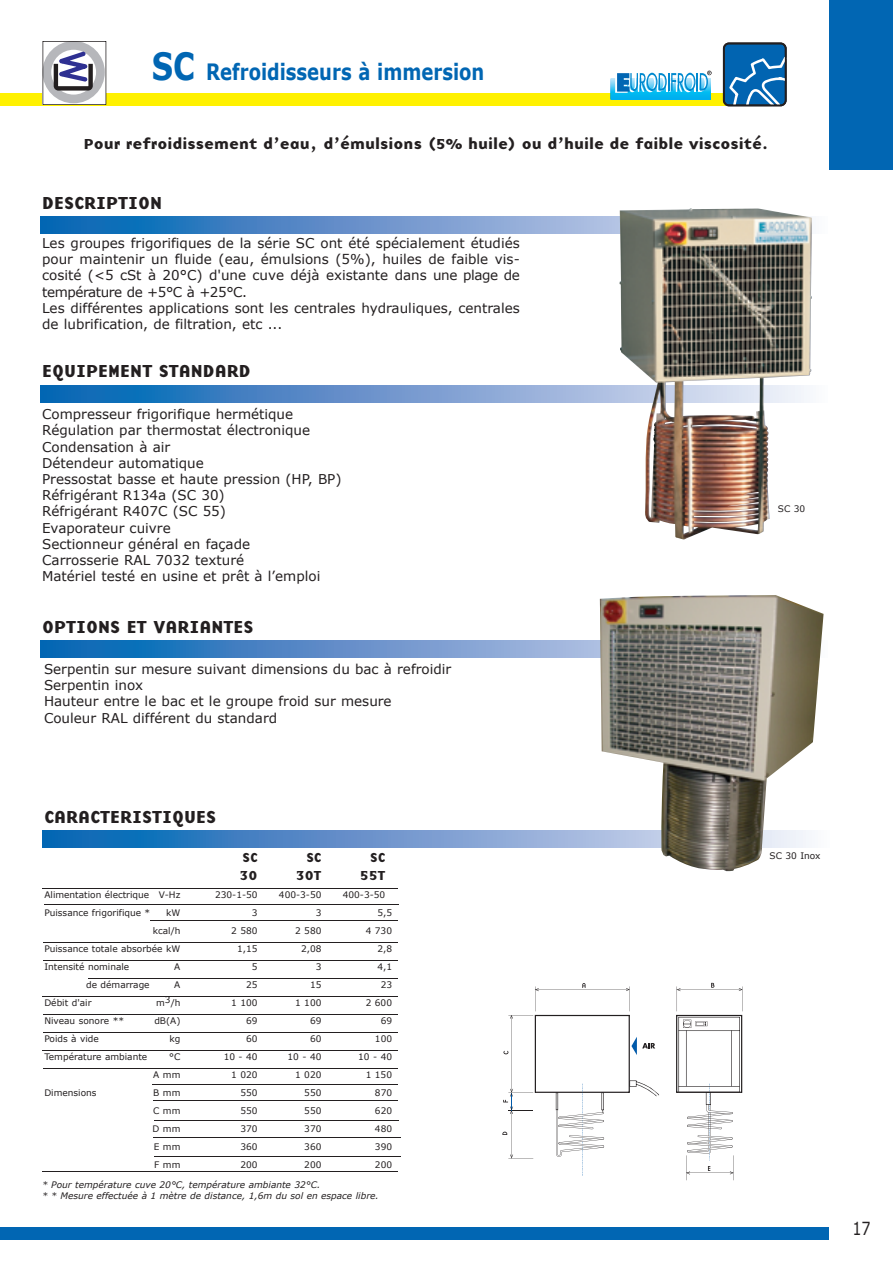
<style>
.page{position:relative;width:893px;height:1263px;background:#fff}
.page>*{position:absolute;margin:0;border:0;box-sizing:border-box;transform-origin:0 0}
.t1{font:700 22.5px "Verdana";color:#0166b3;scale:.8 1}
.t2{font:18px "Base Nine B";color:#231f20}
.t3{font:18px "Verdana";color:#231f20;scale:.8 1}
.t4{font:15px "Base Nine B";color:#231f20}
.t5{font:13.5px/16.2px "Verdana";color:#231f20}
.t6{font:13.5px "Base Nine B";color:#231f20}
.t7{font:9px "Verdana";color:#231f20}
.t8{font:italic 9px/10.8px "Verdana";color:#231f20}
.s1{font-size:37.5px}
</style>
<div class="page">
<div style="left:0;top:1227px;width:829px;height:12px;background:#0166b3"></div>
<div style="left:0;top:94px;width:778px;height:12px;background:#fff101"></div>
<div style="left:829px;top:0;width:64px;height:170px;background:#0166b3"></div>
<svg style="left:723px;top:43px;width:64px;height:63px;background:#2570aa"></svg>
<svg style="left:615px;top:71px;width:97px;height:22px"></svg>
<hr style="left:151px;top:920px;width:247px;height:1px;background:#231f20">
<hr style="left:44px;top:904px;width:355px;height:1px;background:#231f20">
<hr style="left:43px;top:888px;width:355px;height:1px;background:#231f20">
<hr style="left:44px;top:942px;width:354px;height:1px;background:#231f20">
<hr style="left:44px;top:960px;width:354px;height:1px;background:#231f20">
<hr style="left:88px;top:978px;width:310px;height:1px;background:#231f20">
<hr style="left:43px;top:996px;width:355px;height:1px;background:#231f20">
<hr style="left:44px;top:1014px;width:354px;height:1px;background:#231f20">
<hr style="left:44px;top:1032px;width:354px;height:1px;background:#231f20">
<hr style="left:44px;top:1068px;width:354px;height:1px;background:#231f20">
<hr style="left:43px;top:1050px;width:355px;height:1px;background:#231f20">
<hr style="left:43px;top:1171px;width:355px;height:1px;background:#231f20">
<hr style="left:152px;top:1084px;width:246px;height:1px;background:#231f20">
<hr style="left:153px;top:1100px;width:245px;height:1px;background:#231f20">
<hr style="left:154px;top:1120px;width:244px;height:1px;background:#231f20">
<hr style="left:154px;top:1137px;width:247px;height:1px;background:#231f20">
<hr style="left:154px;top:1156px;width:246px;height:1px;background:#231f20">
<svg style="left:502px;top:983px;width:241px;height:197px"></svg>
<svg style="left:41px;top:217px;width:578px;height:17px;background:#5a8fc9"></svg>
<svg style="left:41px;top:385px;width:578px;height:17px;background:#5a8fc9"></svg>
<svg style="left:41px;top:640px;width:559px;height:17px;background:#578dc8"></svg>
<svg style="left:43px;top:830px;width:557px;height:17px;background:#568dc8"></svg>
<svg style="left:43px;top:41px;width:63px;height:64px"></svg>
<img style="left:619px;top:208px;width:193px;height:332px">
<img style="left:600px;top:595px;width:224px;height:276px">
<div style="left:776px;top:504px;width:51px;height:23px;background:#fff"></div>
<div style="left:768px;top:850px;width:59px;height:16px;background:#fff"></div>
<h1 class="t1" style="left:152px;top:57px;width:417px"><span class="s1">SC</span> Refroidisseurs à immersion</h1>
<p class="t4" style="left:84px;top:132px;width:687px">Pour refroidissement d’eau, d’émulsions (5% huile) ou d’huile de faible viscosité.</p>
<h2 class="t2" style="left:42px;top:188px;width:122px">DESCRIPTION</h2>
<p class="t5" style="left:42px;top:234px;width:479px">Les groupes frigorifiques de la série SC ont été spécialement étudiés pour maintenir un fluide (eau, émulsions (5%), huiles de faible vis&shy;cosité (&lt;5 cSt à 20°C) d'une cuve déjà existante dans une plage de température de +5°C à +25°C.<br>Les différentes applications sont les centrales hydrauliques, centrales de lubrification, de filtration, etc ...</p>
<h2 class="t2" style="left:42px;top:357px;width:210px">EQUIPEMENT STANDARD</h2>
<p class="t5" style="left:42px;top:406px;width:301px">Compresseur frigorifique hermétique<br>Régulation par thermostat électronique<br>Condensation à air<br>Détendeur automatique<br>Pressostat basse et haute pression (HP, BP)<br>Réfrigérant R134a (SC 30)<br>Réfrigérant R407C (SC 55)<br>Evaporateur cuivre<br>Sectionneur général en façade<br>Carrosserie RAL 7032 texturé<br>Matériel testé en usine et prêt à l’emploi</p>
<h2 class="t2" style="left:42px;top:612px;width:213px">OPTIONS ET VARIANTES</h2>
<p class="t5" style="left:44px;top:660px;width:409px">Serpentin sur mesure suivant dimensions du bac à refroidir Serpentin inox<br>Hauteur entre le bac et le groupe froid sur mesure<br>Couleur RAL différent du standard</p>
<p class="t7" style="left:778px;top:503px;width:29px">SC 30</p>
<h2 class="t2" style="left:44px;top:802px;width:174px">CARACTERISTIQUES</h2>
<p class="t6" style="left:243px;top:847px;width:17px">SC</p>
<p class="t6" style="left:306px;top:847px;width:17px">SC</p>
<p class="t6" style="left:370px;top:847px;width:17px">SC</p>
<p class="t6" style="left:240px;top:865px;width:20px">30</p>
<p class="t6" style="left:296px;top:865px;width:27px">30T</p>
<p class="t6" style="left:360px;top:865px;width:27px">55T</p>
<p class="t7" style="left:44px;top:889px;width:138px">Alimentation électrique V-Hz</p>
<p class="t7" style="left:215px;top:889px;width:44px">230-1-50</p>
<p class="t7" style="left:279px;top:889px;width:44px">400-3-50</p>
<p class="t7" style="left:343px;top:889px;width:44px">400-3-50</p>
<p class="t7" style="left:44px;top:907px;width:107px">Puissance frigorifique *</p>
<p class="t7" style="left:166px;top:907px;width:16px">kW</p>
<p class="t7" style="left:252px;top:907px;width:7px">3</p>
<p class="t7" style="left:316px;top:907px;width:7px">3</p>
<p class="t7" style="left:377px;top:907px;width:16px">5,5</p>
<p class="t7" style="left:153px;top:925px;width:29px">kcal/h</p>
<p class="t7" style="left:231px;top:925px;width:28px">2 580</p>
<p class="t7" style="left:295px;top:925px;width:28px">2 580</p>
<p class="t7" style="left:366px;top:925px;width:28px">4 730</p>
<p class="t7" style="left:44px;top:943px;width:138px">Puissance totale absorbée kW</p>
<p class="t7" style="left:237px;top:943px;width:22px">1,15</p>
<p class="t7" style="left:301px;top:943px;width:22px">2,08</p>
<p class="t7" style="left:377px;top:943px;width:16px">2,8</p>
<p class="t7" style="left:44px;top:961px;width:86px">Intensité nominale</p>
<p class="t7" style="left:174px;top:961px;width:8px">A</p>
<p class="t7" style="left:252px;top:961px;width:7px">5</p>
<p class="t7" style="left:316px;top:961px;width:7px">3</p>
<p class="t7" style="left:377px;top:961px;width:16px">4,1</p>
<p class="t7" style="left:86px;top:979px;width:65px">de démarrage</p>
<p class="t7" style="left:174px;top:979px;width:8px">A</p>
<p class="t7" style="left:246px;top:979px;width:13px">25</p>
<p class="t7" style="left:310px;top:979px;width:13px">15</p>
<p class="t7" style="left:381px;top:979px;width:13px">23</p>
<p class="t7" style="left:44px;top:997px;width:49px">Débit d'air</p>
<p class="t7" style="left:156px;top:997px;width:26px">m3/h</p>
<p class="t7" style="left:231px;top:997px;width:28px">1 100</p>
<p class="t7" style="left:295px;top:997px;width:28px">1 100</p>
<p class="t7" style="left:366px;top:997px;width:28px">2 600</p>
<p class="t7" style="left:44px;top:1015px;width:81px">Niveau sonore **</p>
<p class="t7" style="left:154px;top:1015px;width:28px">dB(A)</p>
<p class="t7" style="left:246px;top:1015px;width:13px">69</p>
<p class="t7" style="left:310px;top:1015px;width:13px">69</p>
<p class="t7" style="left:381px;top:1015px;width:13px">69</p>
<p class="t7" style="left:44px;top:1033px;width:56px">Poids à vide</p>
<p class="t7" style="left:170px;top:1033px;width:12px">kg</p>
<p class="t7" style="left:246px;top:1033px;width:13px">60</p>
<p class="t7" style="left:310px;top:1033px;width:13px">60</p>
<p class="t7" style="left:375px;top:1033px;width:19px">100</p>
<p class="t7" style="left:44px;top:1051px;width:104px">Température ambiante</p>
<p class="t7" style="left:169px;top:1051px;width:13px">°C</p>
<p class="t7" style="left:224px;top:1051px;width:35px">10 - 40</p>
<p class="t7" style="left:287px;top:1051px;width:35px">10 - 40</p>
<p class="t7" style="left:358px;top:1051px;width:35px">10 - 40</p>
<p class="t7" style="left:153px;top:1069px;width:29px">A mm</p>
<p class="t7" style="left:231px;top:1069px;width:28px">1 020</p>
<p class="t7" style="left:295px;top:1069px;width:28px">1 020</p>
<p class="t7" style="left:366px;top:1069px;width:28px">1 150</p>
<p class="t7" style="left:44px;top:1087px;width:54px">Dimensions</p>
<p class="t7" style="left:153px;top:1087px;width:29px">B mm</p>
<p class="t7" style="left:240px;top:1087px;width:19px">550</p>
<p class="t7" style="left:304px;top:1087px;width:19px">550</p>
<p class="t7" style="left:375px;top:1087px;width:19px">870</p>
<p class="t7" style="left:153px;top:1105px;width:29px">C mm</p>
<p class="t7" style="left:240px;top:1105px;width:19px">550</p>
<p class="t7" style="left:304px;top:1105px;width:19px">550</p>
<p class="t7" style="left:375px;top:1105px;width:19px">620</p>
<p class="t7" style="left:153px;top:1123px;width:29px">D mm</p>
<p class="t7" style="left:240px;top:1123px;width:19px">370</p>
<p class="t7" style="left:304px;top:1123px;width:19px">370</p>
<p class="t7" style="left:375px;top:1123px;width:19px">480</p>
<p class="t7" style="left:154px;top:1141px;width:28px">E mm</p>
<p class="t7" style="left:240px;top:1141px;width:19px">360</p>
<p class="t7" style="left:304px;top:1141px;width:19px">360</p>
<p class="t7" style="left:375px;top:1141px;width:19px">390</p>
<p class="t7" style="left:154px;top:1159px;width:28px">F mm</p>
<p class="t7" style="left:240px;top:1159px;width:19px">200</p>
<p class="t7" style="left:304px;top:1159px;width:19px">200</p>
<p class="t7" style="left:375px;top:1159px;width:19px">200</p>
<p class="t8" style="left:42px;top:1179px;width:338px">* Pour température cuve 20°C, température ambiante 32°C.<br>* * Mesure effectuée à 1 mètre de distance, 1,6m du sol en espace libre.</p>
<p class="t7" style="left:769px;top:850px;width:53px">SC 30 Inox</p>
<h2 class="t3" style="left:852px;top:1217px;width:24px">17</h2>
</div>
